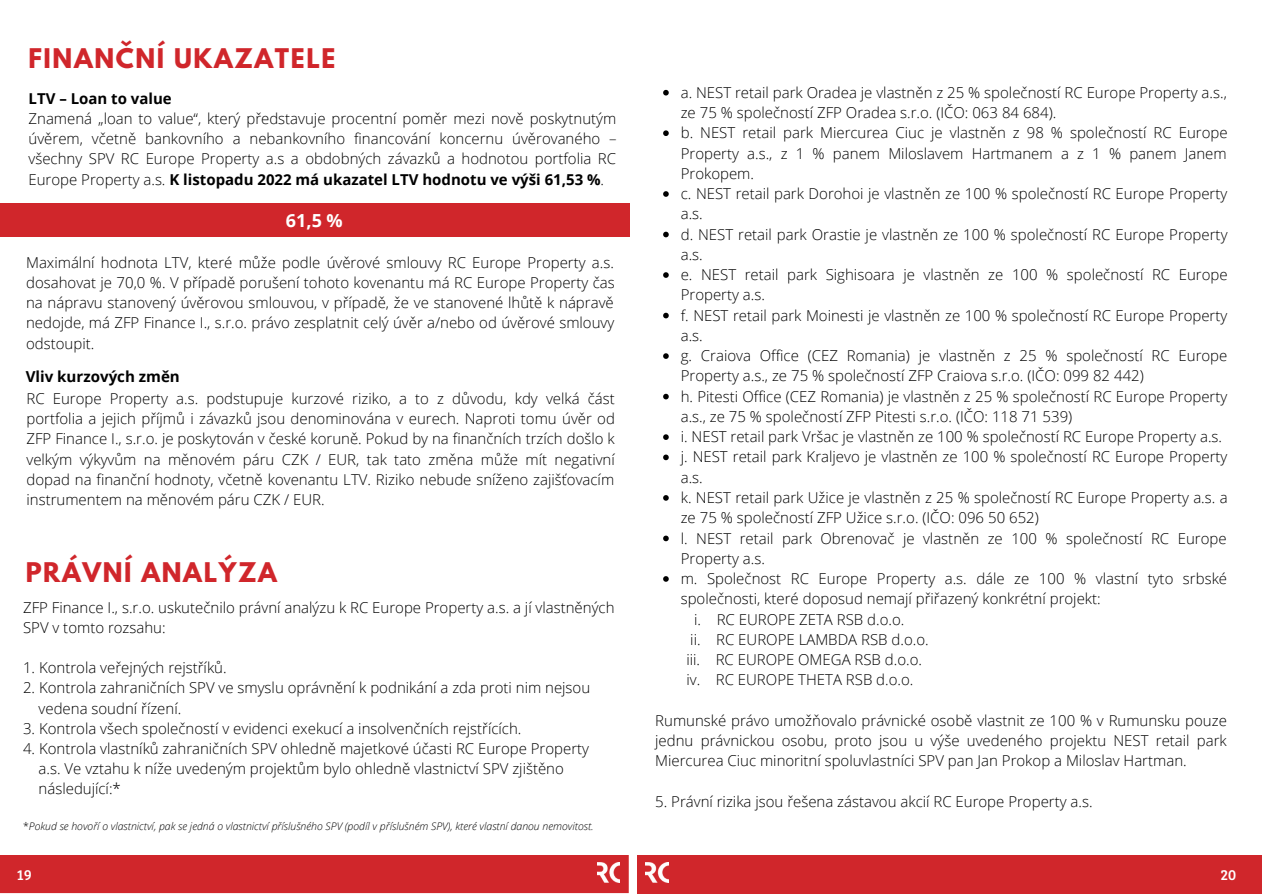
<style>
.page{position:relative;width:1263px;height:894px;background:#fff}
.page>*{position:absolute;margin:0;border:0;box-sizing:border-box;transform-origin:0 0}
.t1{font:700 24px "League Spartan";letter-spacing:.065em;color:#d0262b}
.t2{font:700 18px "Open Sans";color:#fff}
.t3{font:700 15.15px "Open Sans";color:#000}
.t4{font:300 15px/20.2px "Open Sans";color:#000}
.t5{font:700 15px "Open Sans";color:#000}
.t6{font:15px "Bree Serif";color:#fff}
.t7{font:10.65px "Bree Serif";color:#fff}
.t8{font:italic 300 10.5px "Open Sans";color:#000}
.s1{font-weight:700}
.s2{font-style:normal}
</style>
<div class="page">
<div style="left:0;top:854px;width:629px;height:39px;background:#d0262b"></div>
<div style="left:637px;top:854px;width:625px;height:39px;background:#d0262b"></div>
<img style="left:646px;top:862px;width:22px;height:20px">
<img style="left:597px;top:862px;width:23px;height:20px">
<div style="left:0;top:203px;width:629px;height:34px;background:#d0262b"></div>
<svg style="left:663px;top:90px;width:6px;height:5px"></svg>
<svg style="left:663px;top:130px;width:6px;height:6px"></svg>
<svg style="left:663px;top:191px;width:6px;height:6px"></svg>
<svg style="left:663px;top:232px;width:6px;height:5px"></svg>
<svg style="left:663px;top:272px;width:6px;height:6px"></svg>
<svg style="left:663px;top:312px;width:6px;height:6px"></svg>
<svg style="left:663px;top:353px;width:6px;height:6px"></svg>
<svg style="left:663px;top:393px;width:6px;height:6px"></svg>
<svg style="left:663px;top:434px;width:6px;height:6px"></svg>
<svg style="left:663px;top:454px;width:6px;height:6px"></svg>
<svg style="left:663px;top:495px;width:6px;height:5px"></svg>
<svg style="left:663px;top:535px;width:6px;height:6px"></svg>
<svg style="left:663px;top:576px;width:6px;height:5px"></svg>
<p class="t1" style="left:28px;top:46px;width:309px">FINANČNÍ UKAZATELE</p>
<p class="t5" style="left:29px;top:87px;width:145px">LTV – Loan to value</p>
<p class="t4" style="left:29px;top:108px;width:590px;text-align:justify">Znamená „loan to value“, který představuje procentní poměr mezi nově poskytnutým úvěrem, včetně bankovního a nebankovního financování koncernu úvěrovaného – všechny SPV RC Europe Property a.s a obdobných závazků a hodnotou portfolia RC Europe Property a.s. <span class="s1">K listopadu 2022 má ukazatel LTV hodnotu ve výši 61,53 %</span>.</p>
<p class="t2" style="left:286px;top:208px;width:58px">61,5 %</p>
<p class="t4" style="left:26px;top:251px;width:590px;text-align:justify">Maximální hodnota LTV, které může podle úvěrové smlouvy RC Europe Property a.s. dosahovat je 70,0 %. V případě porušení tohoto kovenantu má RC Europe Property čas na nápravu stanovený úvěrovou smlouvou, v případě, že ve stanovené lhůtě k nápravě nedojde, má ZFP Finance I., s.r.o. právo zesplatnit celý úvěr a/nebo od úvěrové smlouvy odstoupit.</p>
<p class="t3" style="left:26px;top:365px;width:156px">Vliv kurzových změn</p>
<p class="t4" style="left:26px;top:388px;width:590px;text-align:justify">RC Europe Property a.s. podstupuje kurzové riziko, a to z důvodu, kdy velká část portfolia a jejich příjmů i závazků jsou denominována v eurech. Naproti tomu úvěr od ZFP Finance I., s.r.o. je poskytován v české koruně. Pokud by na finančních trzích došlo k velkým výkyvům na měnovém páru CZK / EUR, tak tato změna může mít negativní dopad na finanční hodnoty, včetně kovenantu LTV. Riziko nebude sníženo zajišťovacím instrumentem na měnovém páru CZK / EUR.</p>
<p class="t1" style="left:26px;top:560px;width:253px">PRÁVNÍ ANALÝZA</p>
<p class="t4" style="left:23px;top:596px;width:593px">ZFP Finance I., s.r.o. uskutečnilo právní analýzu k RC Europe Property a.s. a jí vlastněných<br>SPV v tomto rozsahu:</p>
<p class="t4" style="left:23px;top:657px;width:205px">1. Kontrola veřejných rejstříků.</p>
<p class="t4" style="left:23px;top:677px;width:569px">2. Kontrola zahraničních SPV ve smyslu oprávnění k podnikání a zda proti nim nejsou</p>
<p class="t4" style="left:39px;top:697px;width:144px">vedena soudní řízení.</p>
<p class="t4" style="left:23px;top:717px;width:500px">3. Kontrola všech společností v evidenci exekucí a insolvenčních rejstřících.</p>
<p class="t4" style="left:23px;top:737px;width:567px">4. Kontrola vlastníků zahraničních SPV ohledně majetkové účasti RC Europe Property</p>
<p class="t4" style="left:39px;top:757px;width:527px">a.s. Ve vztahu k níže uvedeným projektům bylo ohledně vlastnictví SPV zjištěno</p>
<p class="t4" style="left:39px;top:777px;width:84px">následující:*</p>
<p class="t8" style="left:23px;top:818px;width:572px"><span class="s2">*</span>Pokud se hovoří o vlastnictví, pak se jedná o vlastnictví příslušného SPV (podíl v příslušném SPV), které vlastní danou nemovitost.</p>
<p class="t4" style="left:681px;top:82px;width:548px">a. NEST retail park Oradea je vlastněn z 25 % společností RC Europe Property a.s., ze 75 % společností ZFP Oradea s.r.o. (IČO: 063 84 684).</p>
<p class="t4" style="left:681px;top:122px;width:548px;text-align:justify">b. NEST retail park Miercurea Ciuc je vlastněn z 98 % společností RC Europe Property a.s., z 1 % panem Miloslavem Hartmanem a z 1 % panem Janem Prokopem.</p>
<p class="t4" style="left:681px;top:183px;width:548px">c. NEST retail park Dorohoi je vlastněn ze 100 % společností RC Europe Property a.s.</p>
<p class="t4" style="left:681px;top:223px;width:548px">d. NEST retail park Orastie je vlastněn ze 100 % společností RC Europe Property a.s.</p>
<p class="t4" style="left:681px;top:264px;width:548px">e. NEST retail park Sighisoara je vlastněn ze 100 % společností RC Europe<br>Property a.s.</p>
<p class="t4" style="left:681px;top:304px;width:548px">f. NEST retail park Moinesti je vlastněn ze 100 % společností RC Europe Property a.s.</p>
<p class="t4" style="left:681px;top:345px;width:548px">g. Craiova Office (CEZ Romania) je vlastněn z 25 % společností RC Europe<br>Property a.s., ze 75 % společností ZFP Craiova s.r.o. (IČO: 099 82 442)</p>
<p class="t4" style="left:681px;top:385px;width:548px">h. Pitesti Office (CEZ Romania) je vlastněn z 25 % společností RC Europe Property a.s., ze 75 % společností ZFP Pitesti s.r.o. (IČO: 118 71 539)</p>
<p class="t4" style="left:681px;top:426px;width:543px">i. NEST retail park Vršac je vlastněn ze 100 % společností RC Europe Property a.s.</p>
<p class="t4" style="left:681px;top:446px;width:548px">j. NEST retail park Kraljevo je vlastněn ze 100 % společností RC Europe Property a.s.</p>
<p class="t4" style="left:681px;top:487px;width:548px">k. NEST retail park Užice je vlastněn z 25 % společností RC Europe Property a.s. a ze 75 % společností ZFP Užice s.r.o. (IČO: 096 50 652)</p>
<p class="t4" style="left:681px;top:527px;width:547px">l. NEST retail park Obrenovač je vlastněn ze 100 % společností RC Europe<br>Property a.s.</p>
<p class="t4" style="left:681px;top:568px;width:548px">m. Společnost RC Europe Property a.s. dále ze 100 % vlastní tyto srbské společnosti, které doposud nemají přiřazený konkrétní projekt:</p>
<p class="t4" style="left:694px;top:608px;width:212px">i. RC EUROPE ZETA RSB d.o.o.</p>
<p class="t4" style="left:690px;top:628px;width:240px">ii. RC EUROPE LAMBDA RSB d.o.o.</p>
<p class="t4" style="left:686px;top:649px;width:237px">iii. RC EUROPE OMEGA RSB d.o.o.</p>
<p class="t4" style="left:686px;top:669px;width:229px">iv. RC EUROPE THETA RSB d.o.o.</p>
<p class="t4" style="left:655px;top:709px;width:573px;text-align:justify">Rumunské právo umožňovalo právnické osobě vlastnit ze 100 % v Rumunsku pouze jednu právnickou osobu, proto jsou u výše uvedeného projektu NEST retail park Miercurea Ciuc minoritní spoluvlastníci SPV pan Jan Prokop a Miloslav Hartman.</p>
<p class="t4" style="left:655px;top:790px;width:439px">5. Právní rizika jsou řešena zástavou akcií RC Europe Property a.s.</p>
<p class="t6" style="left:17px;top:863px;width:16px">19</p>
<p class="t6" style="left:1220px;top:863px;width:17px">20</p>
<p class="t7" style="left:1232px;top:866px;width:7px">9</p>
</div>
